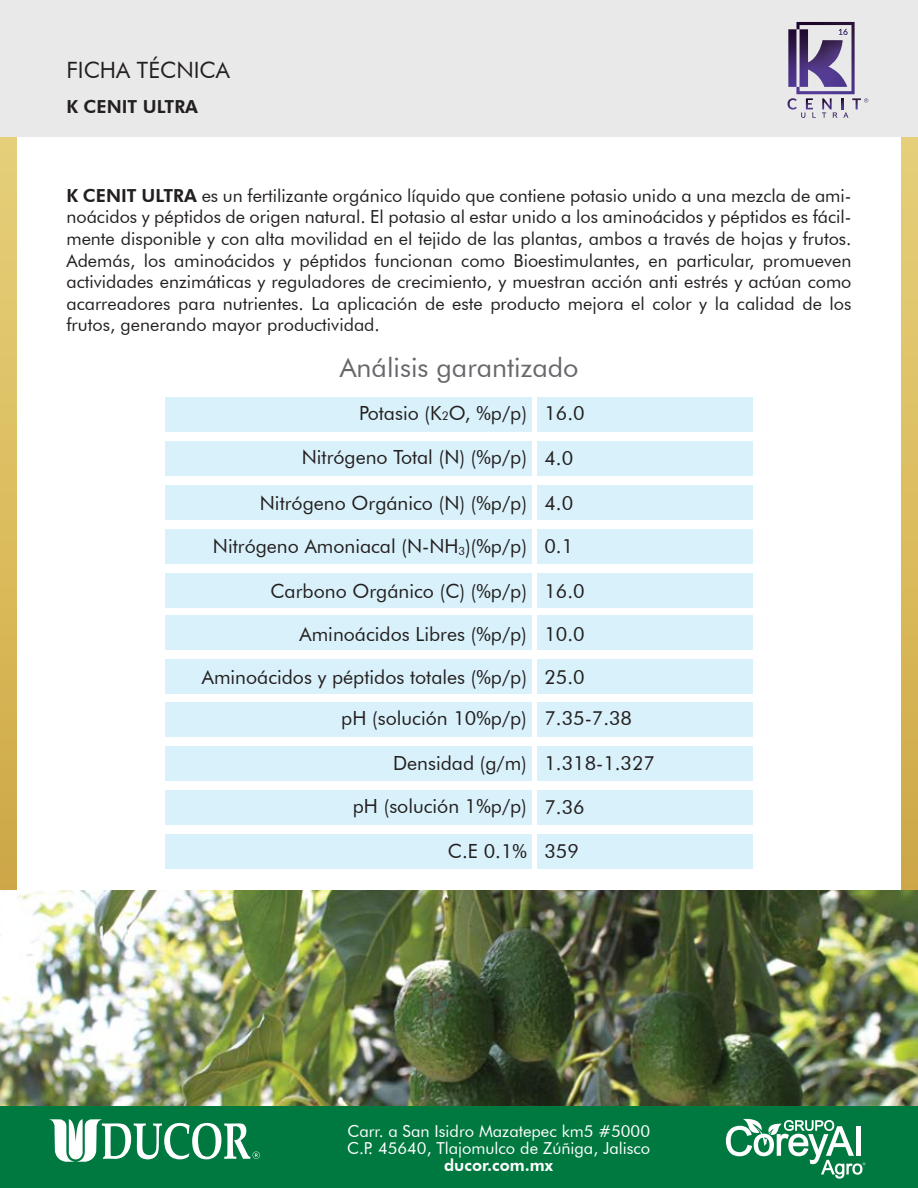
<style>
.page{position:relative;width:918px;height:1188px;background:#fff}
.page>*{position:absolute;margin:0;border:0;box-sizing:border-box;transform-origin:0 0}
.t1{font:27px "Futura BT";color:#67686b}
.t2{font:22.5px "Futura BT";color:#231f20}
.t3{font:19.5px/42.3px "Futura BT";color:#231f20;text-align:right}
.t4{font:18px/21.6px "Futura BT";color:#231f20;text-align:justify}
.t5{font:800 18px "Futura BT";color:#231f20}
.t6{font:16.5px/16.5px "Futura BT";color:#fff}
.t7{font:800 16.5px "Futura BT";color:#fff}
.s1{font-weight:800}
.s2{font-size:12px}
</style>
<div class="page">
<svg style="left:0;top:136px;width:16px;height:754px"></svg>
<svg style="left:902px;top:136px;width:16px;height:755px"></svg>
<div style="left:165px;top:397px;width:367px;height:34px;background:#d9f1fa"></div>
<div style="left:537px;top:397px;width:216px;height:34px;background:#d9f1fa"></div>
<div style="left:165px;top:441px;width:367px;height:34px;background:#d9f1fa"></div>
<div style="left:537px;top:441px;width:216px;height:34px;background:#d9f1fa"></div>
<div style="left:165px;top:485px;width:367px;height:34px;background:#d9f1fa"></div>
<div style="left:537px;top:485px;width:216px;height:34px;background:#d9f1fa"></div>
<div style="left:537px;top:529px;width:216px;height:34px;background:#d9f1fa"></div>
<div style="left:165px;top:529px;width:367px;height:34px;background:#d9f1fa"></div>
<div style="left:165px;top:573px;width:367px;height:34px;background:#d9f1fa"></div>
<div style="left:537px;top:573px;width:216px;height:34px;background:#d9f1fa"></div>
<div style="left:165px;top:616px;width:367px;height:34px;background:#d9f1fa"></div>
<div style="left:537px;top:616px;width:216px;height:34px;background:#d9f1fa"></div>
<div style="left:537px;top:702px;width:216px;height:35px;background:#d9f1fa"></div>
<div style="left:537px;top:660px;width:216px;height:34px;background:#d9f1fa"></div>
<div style="left:165px;top:660px;width:367px;height:34px;background:#d9f1fa"></div>
<div style="left:165px;top:702px;width:367px;height:35px;background:#d9f1fa"></div>
<div style="left:537px;top:746px;width:216px;height:35px;background:#d9f1fa"></div>
<div style="left:165px;top:746px;width:367px;height:35px;background:#d9f1fa"></div>
<div style="left:537px;top:791px;width:216px;height:34px;background:#d9f1fa"></div>
<div style="left:165px;top:791px;width:367px;height:34px;background:#d9f1fa"></div>
<div style="left:537px;top:835px;width:216px;height:34px;background:#d9f1fa"></div>
<div style="left:165px;top:835px;width:367px;height:34px;background:#d9f1fa"></div>
<div style="left:0;top:0;width:918px;height:136px;background:#e9e9ea"></div>
<img style="left:0;top:891px;width:918px;height:216px">
<div style="left:0;top:1107px;width:918px;height:81px;background:#007940"></div>
<svg style="left:49px;top:1119px;width:211px;height:43px"></svg>
<svg style="left:726px;top:1118px;width:139px;height:61px"></svg>
<svg style="left:788px;top:22px;width:80px;height:96px"></svg>
<p class="t2" style="left:66px;top:56px;width:165px">FICHA TÉCNICA</p>
<p class="t5" style="left:66px;top:96px;width:133px">K CENIT ULTRA</p>
<p class="t4" style="left:66px;top:184px;width:787px"><span class="s1">K CENIT ULTRA</span> es un fertilizante orgánico líquido que contiene potasio unido a una mezcla de ami&shy;noácidos y péptidos de origen natural. El potasio al estar unido a los aminoácidos y péptidos es fácil&shy;mente disponible y con alta movilidad en el tejido de las plantas, ambos a través de hojas y frutos.<br>Además, los aminoácidos y péptidos funcionan como Bioestimulantes, en particular, promueven actividades enzimáticas y reguladores de crecimiento, y muestran acción anti estrés y actúan como acarreadores para nutrientes. La aplicación de este producto mejora el color y la calidad de los frutos, generando mayor productividad.</p>
<h1 class="t1" style="left:340px;top:351px;width:240px">Análisis garantizado</h1>
<p class="t3" style="left:359px;top:392px;width:227px">Potasio (K<span class="s2">2</span>O, %p/p) 16.0</p>
<p class="t3" style="left:302px;top:435px;width:273px">Nitrógeno Total (N) (%p/p) 4.0</p>
<p class="t3" style="left:213px;top:482px;width:362px">4.0<br>Nitrógeno Amoniacal (N-NH<sub>3</sub>)(%p/p) 0.1</p>
<p class="t3" style="left:270px;top:570px;width:316px">Carbono Orgánico (C) (%p/p) 16.0</p>
<p class="t3" style="left:260px;top:482px;width:269px">Nitrógeno Orgánico (N) (%p/p)</p>
<p class="t3" style="left:300px;top:612px;width:287px">Aminoácidos Libres (%p/p) 10.0</p>
<p class="t3" style="left:202px;top:656px;width:327px;line-height:41.7px">Aminoácidos y péptidos totales (%p/p) pH (solución 10%p/p)</p>
<p class="t3" style="left:393px;top:742px;width:135px">Densidad (g/m)</p>
<p class="t3" style="left:353px;top:785px;width:176px">pH (solución 1%p/p)</p>
<p class="t3" style="left:448px;top:830px;width:80px">C.E 0.1%</p>
<p class="t3" style="left:544px;top:656px;width:89px;line-height:41px;text-align:left">25.0<br>7.35-7.38</p>
<p class="t3" style="left:544px;top:742px;width:112px">1.318-1.327</p>
<p class="t3" style="left:544px;top:786px;width:42px">7.36</p>
<p class="t3" style="left:544px;top:830px;width:36px">359</p>
<p class="t6" style="left:347px;top:1123px;width:305px">Carr. a San Isidro Mazatepec km5 #5000<br>C.P. 45640, Tlajomulco de Zúñiga, Jalisco</p>
<p class="t7" style="left:444px;top:1155px;width:110px">ducor.com.mx</p>
</div>
